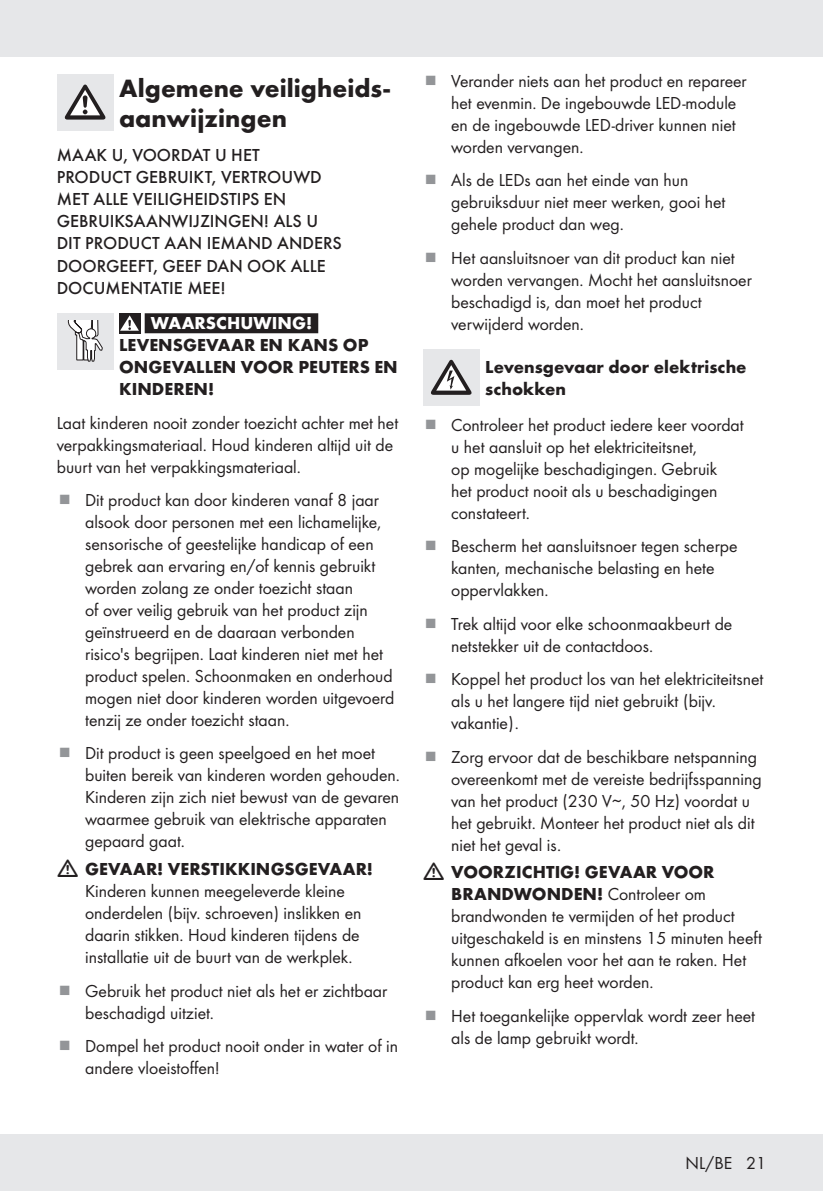
<style>
.page{position:relative;width:823px;height:1191px;background:#fff}
.page>*{position:absolute;margin:0;border:0;box-sizing:border-box;transform-origin:0 0}
.Headline-01{font:700 26px/30px "Futura";color:#231f20}
.Body_SB{font:18px/22px "Futura Boo";color:#231f20}
.Body_SB-2{font:500 18px/22px "Futura";color:#231f20}
.Body{font:700 18px/22px "Futura";color:#231f20}
.s1{color:#fff}
.s2{font-family:"Futura";font-weight:700}
</style>
<div class="page">
<div style="left:0;top:1134px;width:822px;height:57px;background:#e6e7e9"></div>
<div style="left:0;top:0;width:822px;height:57px;background:#e6e7e9"></div>
<div style="left:57px;top:74px;width:56px;height:56px;background:#e6e7e9"></div>
<svg style="left:65px;top:85px;width:40px;height:35px"></svg>
<div style="left:57px;top:313px;width:56px;height:56px;background:#e6e7e9"></div>
<svg style="left:67px;top:321px;width:36px;height:41px"></svg>
<div style="left:145px;top:313px;width:173px;height:20px;background:#231f20"></div>
<div style="left:119px;top:313px;width:21px;height:20px;background:#231f20"></div>
<svg style="left:120px;top:315px;width:19px;height:16px"></svg>
<div style="left:422px;top:349px;width:57px;height:57px;background:#e6e7e9"></div>
<svg style="left:431px;top:360px;width:40px;height:35px"></svg>
<p class="Headline-01" style="left:119px;top:71px;width:272px">Algemene veiligheids&shy;aanwijzingen</p>
<p class="Body_SB-2" style="left:57px;top:143px;width:286px">MAAK U, VOORDAT U HET<br>PRODUCT GEBRUIKT, VERTROUWD<br>MET ALLE VEILIGHEIDSTIPS EN<br>GEBRUIKSAANWIJZINGEN! ALS U<br>DIT PRODUCT AAN IEMAND ANDERS<br>DOORGEEFT, GEEF DAN OOK ALLE<br>DOCUMENTATIE MEE!</p>
<p class="Body" style="left:119px;top:311px;width:280px;text-indent:31px"><span class="s1">WAARSCHUWING!<br></span>LEVENSGEVAAR EN KANS OP<br>ONGEVALLEN VOOR PEUTERS EN<br>KINDEREN!</p>
<p class="Body_SB" style="left:57px;top:411px;width:343px">Laat kinderen nooit zonder toezicht achter met het verpakkingsmateriaal. Houd kinderen altijd uit de buurt van het verpakkingsmateriaal.</p>
<p class="Body_SB" style="left:85px;top:488px;width:310px">Dit product kan door kinderen vanaf 8 jaar alsook door personen met een lichamelijke, sensorische of geestelijke handicap of een gebrek aan ervaring en/of kennis gebruikt worden zolang ze onder toezicht staan<br>of over veilig gebruik van het product zijn geïnstrueerd en de daaraan verbonden risico's begrijpen. Laat kinderen niet met het product spelen. Schoonmaken en onderhoud mogen niet door kinderen worden uitgevoerd tenzij ze onder toezicht staan.</p>
<p class="Body_SB" style="left:85px;top:741px;width:315px">Dit product is geen speelgoed en het moet buiten bereik van kinderen worden gehouden.<br>Kinderen zijn zich niet bewust van de gevaren waarmee gebruik van elektrische apparaten gepaard gaat.</p>
<p class="Body_SB" style="left:85px;top:857px;width:289px"><span class="s2">GEVAAR! VERSTIKKINGSGEVAAR!<br></span>Kinderen kunnen meegeleverde kleine onderdelen (bijv. schroeven) inslikken en daarin stikken. Houd kinderen tijdens de installatie uit de buurt van de werkplek.</p>
<p class="Body_SB" style="left:85px;top:978px;width:303px">Gebruik het product niet als het er zichtbaar beschadigd uitziet.</p>
<p class="Body_SB" style="left:85px;top:1034px;width:314px">Dompel het product nooit onder in water of in andere vloeistoffen!</p>
<p class="Body_SB" style="left:451px;top:69px;width:297px">Verander niets aan het product en repareer het evenmin. De ingebouwde LED-module en de ingebouwde LED-driver kunnen niet worden vervangen.</p>
<p class="Body_SB" style="left:451px;top:168px;width:275px">Als de LEDs aan het einde van hun gebruiksduur niet meer werken, gooi het gehele product dan weg.</p>
<p class="Body_SB" style="left:451px;top:246px;width:302px">Het aansluitsnoer van dit product kan niet worden vervangen. Mocht het aansluitsnoer beschadigd is, dan moet het product verwijderd worden.</p>
<p class="Body" style="left:485px;top:354px;width:262px">Levensgevaar door elektrische schokken</p>
<p class="Body_SB" style="left:451px;top:413px;width:294px">Controleer het product iedere keer voordat u het aansluit op het elektriciteitsnet,<br>op mogelijke beschadigingen. Gebruik<br>het product nooit als u beschadigingen constateert.</p>
<p class="Body_SB" style="left:451px;top:534px;width:288px">Bescherm het aansluitsnoer tegen scherpe kanten, mechanische belasting en hete oppervlakken.</p>
<p class="Body_SB" style="left:451px;top:612px;width:282px">Trek altijd voor elke schoonmaakbeurt de netstekker uit de contactdoos.</p>
<p class="Body_SB" style="left:451px;top:667px;width:313px">Koppel het product los van het elektriciteitsnet als u het langere tijd niet gebruikt (bijv. vakantie).</p>
<p class="Body_SB" style="left:451px;top:744px;width:312px">Zorg ervoor dat de beschikbare netspanning overeenkomt met de vereiste bedrijfsspanning van het product (230 V∼, 50 Hz) voordat u het gebruikt. Monteer het product niet als dit niet het geval is.</p>
<p class="Body_SB" style="left:451px;top:860px;width:312px"><span class="s2">VOORZICHTIG! GEVAAR VOOR BRANDWONDEN!</span> Controleer om brandwonden te vermijden of het product uitgeschakeld is en minstens 15 minuten heeft kunnen afkoelen voor het aan te raken. Het product kan erg heet worden.</p>
<p class="Body_SB" style="left:451px;top:1003px;width:305px">Het toegankelijke oppervlak wordt zeer heet als de lamp gebruikt wordt.</p>
<p class="Body_SB" style="left:685px;top:1151px;width:82px">NL/BE 21</p>
</div>
